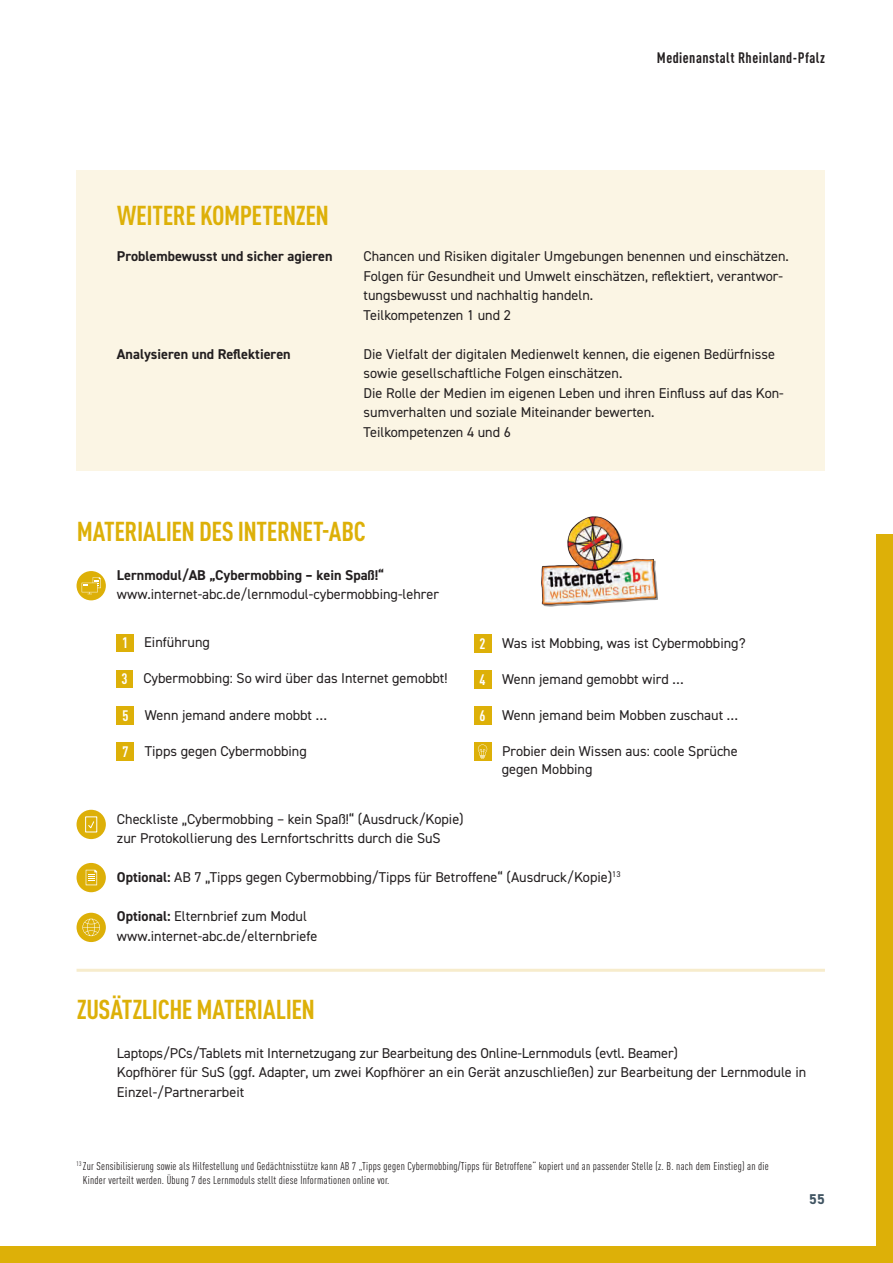
<style>
.page{position:relative;width:893px;height:1263px;background:#fff}
.page>*{position:absolute;margin:0;border:0;box-sizing:border-box;transform-origin:0 0}
.Subhead__6_K_K{font:700 condensed 27px "DINOT";letter-spacing:-.015em;color:#ddb008}
.Subhead_mit_Linie_ob{font:700 condensed 27px "DINOT";letter-spacing:-.015em;color:#ddb008}
.Subhead_im_Kasten__6{font:700 condensed 27px "DINOT";letter-spacing:-.015em;color:#ddb008}
.t1{font:700 condensed 15px "DINOT";letter-spacing:.03em;color:#231f20}
.t2{font:700 condensed 15px "DINOT";color:#fff}
.Copy_eingerückt{font:14.25px/19.5px "DIN2014";color:#231f20}
.Copy_im_Kasten{font:14.25px/19.5px "DIN2014";color:#231f20}
.Copy_in_Tabelle{font:14.25px "DIN2014";color:#231f20}
.Copy_im_Kasten-2{font:700 14.25px "DIN2014";color:#231f20}
.t3{font:700 14.25px "DIN2014";color:#405462}
.Fußnote{font:condensed 11.25px/13.5px "DINOT";letter-spacing:.02em;color:#231f20}
.s1{font-weight:700}
</style>
<div class="page">
<div style="left:876px;top:534px;width:17px;height:729px;background:#ddb008"></div>
<div style="left:0;top:1246px;width:893px;height:17px;background:#ddb008"></div>
<div style="left:117px;top:634px;width:17px;height:17px;background:#ddb008"></div>
<div style="left:474px;top:634px;width:17px;height:18px;background:#ddb008"></div>
<div style="left:117px;top:670px;width:16px;height:17px;background:#ddb008"></div>
<div style="left:474px;top:670px;width:17px;height:19px;background:#ddb008"></div>
<div style="left:117px;top:706px;width:17px;height:19px;background:#ddb008"></div>
<div style="left:474px;top:706px;width:17px;height:19px;background:#ddb008"></div>
<div style="left:117px;top:742px;width:17px;height:19px;background:#ddb008"></div>
<div style="left:474px;top:742px;width:17px;height:19px;background:#ddb008"></div>
<svg style="left:478px;top:744px;width:9px;height:15px"></svg>
<div style="left:77px;top:571px;width:29px;height:29px;background:#ddb008;border-radius:50%"></div>
<svg style="left:82px;top:577px;width:19px;height:17px"></svg>
<img style="left:541px;top:516px;width:117px;height:91px">
<hr style="left:77px;top:969px;width:748px;height:3px;background:#f7eccc">
<div style="left:77px;top:810px;width:29px;height:29px;background:#ddb008;border-radius:50%"></div>
<div style="left:85px;top:816px;width:12px;height:16px;border:1px solid #fff"></div>
<svg style="left:88px;top:821px;width:6px;height:8px"></svg>
<svg style="left:77px;top:863px;width:29px;height:29px"></svg>
<svg style="left:86px;top:870px;width:11px;height:15px"></svg>
<div style="left:77px;top:913px;width:29px;height:29px;background:#ddb008;border-radius:50%"></div>
<svg style="left:82px;top:919px;width:18px;height:17px"></svg>
<div style="left:77px;top:170px;width:748px;height:301px;background:#fbf5e4"></div>
<p class="t1" style="left:657px;top:47px;width:169px">Medienanstalt Rheinland-Pfalz</p>
<p class="Subhead_im_Kasten__6" style="left:117px;top:195px;width:214px">WEITERE KOMPETENZEN</p>
<p class="Copy_im_Kasten-2" style="left:117px;top:247px;width:217px">Problembewusst und sicher agieren</p>
<p class="Copy_im_Kasten" style="left:364px;top:246px;width:427px">Chancen und Risiken digitaler Umgebungen benennen und einschätzen.</p>
<p class="Copy_im_Kasten" style="left:364px;top:266px;width:421px">Folgen für Gesundheit und Umwelt einschätzen, reflektiert, verantwor&shy;tungsbewusst und nachhaltig handeln.</p>
<p class="Copy_im_Kasten" style="left:364px;top:305px;width:149px">Teilkompetenzen 1 und 2</p>
<p class="Copy_im_Kasten-2" style="left:117px;top:344px;width:175px">Analysieren und Reflektieren</p>
<p class="Copy_im_Kasten" style="left:364px;top:344px;width:413px">Die Vielfalt der digitalen Medienwelt kennen, die eigenen Bedürfnisse sowie gesellschaftliche Folgen einschätzen.</p>
<p class="Copy_im_Kasten" style="left:364px;top:383px;width:422px">Die Rolle der Medien im eigenen Leben und ihren Einfluss auf das Kon&shy;sumverhalten und soziale Miteinander bewerten.</p>
<p class="Copy_im_Kasten" style="left:364px;top:422px;width:149px">Teilkompetenzen 4 und 6</p>
<p class="Subhead__6_K_K" style="left:77px;top:511px;width:291px">MATERIALIEN DES INTERNET-ABC</p>
<p class="Copy_eingerückt" style="left:117px;top:565px;width:324px"><span class="s1">Lernmodul/AB „Cybermobbing – kein Spaß!“ </span>www.internet-abc.de/lernmodul-cybermobbing-lehrer</p>
<p class="t2" style="left:122px;top:632px;width:8px">1</p>
<p class="Copy_in_Tabelle" style="left:144px;top:633px;width:67px">Einführung</p>
<p class="t2" style="left:479px;top:633px;width:8px">2</p>
<p class="Copy_in_Tabelle" style="left:502px;top:634px;width:245px">Was ist Mobbing, was ist Cybermobbing?</p>
<p class="t2" style="left:122px;top:668px;width:8px">3</p>
<p class="Copy_in_Tabelle" style="left:143px;top:669px;width:305px">Cybermobbing: So wird über das Internet gemobbt!</p>
<p class="t2" style="left:479px;top:669px;width:8px">4</p>
<p class="Copy_in_Tabelle" style="left:502px;top:670px;width:183px">Wenn jemand gemobbt wird …</p>
<p class="t2" style="left:122px;top:705px;width:8px">5</p>
<p class="Copy_in_Tabelle" style="left:145px;top:706px;width:184px">Wenn jemand andere mobbt …</p>
<p class="t2" style="left:479px;top:705px;width:8px">6</p>
<p class="Copy_in_Tabelle" style="left:502px;top:706px;width:238px">Wenn jemand beim Mobben zuschaut …</p>
<p class="t2" style="left:122px;top:741px;width:8px">7</p>
<p class="Copy_in_Tabelle" style="left:145px;top:742px;width:164px">Tipps gegen Cybermobbing</p>
<p class="Copy_in_Tabelle" style="left:502px;top:742px;width:237px">Probier dein Wissen aus: coole Sprüche</p>
<p class="Copy_in_Tabelle" style="left:502px;top:760px;width:92px">gegen Mobbing</p>
<p class="Copy_eingerückt" style="left:117px;top:808px;width:348px">Checkliste „Cybermobbing – kein Spaß!“ (Ausdruck/Kopie) zur Protokollierung des Lernfortschritts durch die SuS</p>
<p class="Copy_eingerückt" style="left:117px;top:867px;width:505px"><span class="s1">Optional:</span> AB 7 „Tipps gegen Cybermobbing/Tipps für Betroffene“ (Ausdruck/Kopie)<sup>13</sup></p>
<p class="Copy_eingerückt" style="left:117px;top:906px;width:202px"><span class="s1">Optional:</span> Elternbrief zum Modul www.internet-abc.de/elternbriefe</p>
<p class="Subhead_mit_Linie_ob" style="left:77px;top:989px;width:240px">ZUSÄTZLICHE MATERIALIEN</p>
<p class="Copy_eingerückt" style="left:117px;top:1042px;width:691px">Laptops/PCs/Tablets mit Internetzugang zur Bearbeitung des Online-Lernmoduls (evtl. Beamer)<br>Kopfhörer für SuS (ggf. Adapter, um zwei Kopfhörer an ein Gerät anzuschließen) zur Bearbeitung der Lernmodule in<br>Einzel-/Partnerarbeit</p>
<p class="Fußnote" style="left:83px;top:1159px;width:687px;text-indent:-6px"><sup>13</sup> Zur Sensibilisierung sowie als Hilfestellung und Gedächtnisstütze kann AB 7 „Tipps gegen Cybermobbing/Tipps für Betroffene“ kopiert und an passender Stelle (z. B. nach dem Einstieg) an die<br>Kinder verteilt werden. Übung 7 des Lernmoduls stellt diese Informationen online vor.</p>
<p class="t3" style="left:809px;top:1189px;width:17px">55</p>
</div>
